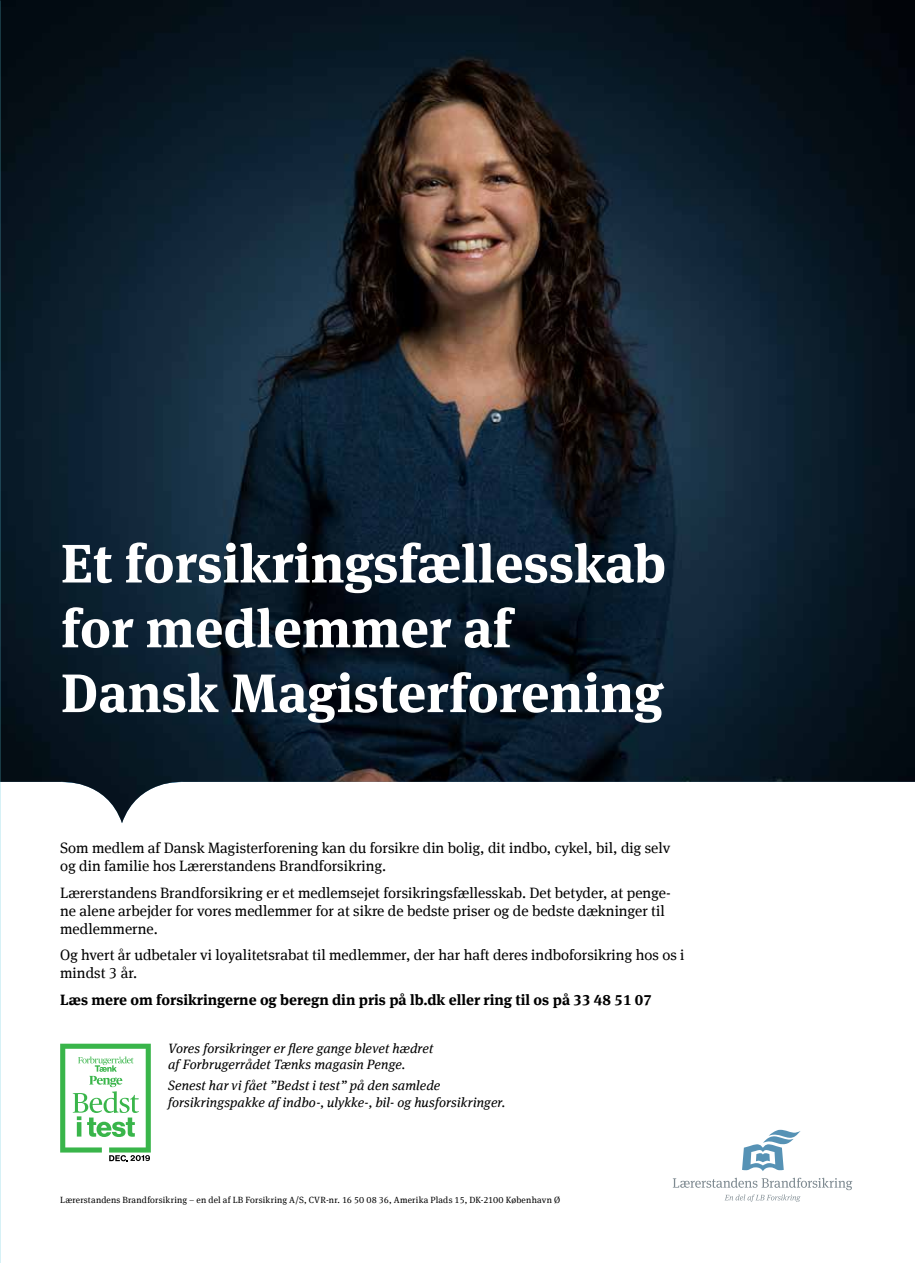
<style>
.page{position:relative;width:915px;height:1263px;background:#fff}
.page>*{position:absolute;margin:0;border:0;box-sizing:border-box;transform-origin:0 0}
.t1{font:700 54px/64.8px "Meta Serif Offc";color:#fff}
.t2{font:15px/18px "Meta Serif Offc";color:#000}
.t3{font:700 15px "Meta Serif Offc";color:#000}
.t4{font:italic 13.5px/16.5px "Meta Serif Offc";letter-spacing:.01em;color:#000}
.t5{font:9px "Meta Serif Offc";letter-spacing:.02em;color:#000}
</style>
<div class="page">
<svg style="left:742px;top:1130px;width:58px;height:41px"></svg>
<svg style="left:672px;top:1178px;width:180px;height:24px"></svg>
<svg style="left:60px;top:1044px;width:91px;height:117px"></svg>
<img style="left:0;top:0;width:914px;height:823px">
<h1 class="t1" style="left:61px;top:532px;width:606px">Et forsikringsfællesskab for medlemmer af<br>Dansk Magisterforening</h1>
<p class="t2" style="left:60px;top:839px;width:611px">Som medlem af Dansk Magisterforening kan du forsikre din bolig, dit indbo, cykel, bil, dig selv og din familie hos Lærerstandens Brandforsikring.</p>
<p class="t2" style="left:60px;top:884px;width:612px">Lærerstandens Brandforsikring er et medlemsejet forsikringsfællesskab. Det betyder, at penge&shy;ne alene arbejder for vores medlemmer for at sikre de bedste priser og de bedste dækninger til medlemmerne.</p>
<p class="t2" style="left:60px;top:946px;width:625px">Og hvert år udbetaler vi loyalitetsrabat til medlemmer, der har haft deres indboforsikring hos os i mindst 3 år.</p>
<p class="t3" style="left:60px;top:990px;width:593px">Læs mere om forsikringerne og beregn din pris på lb.dk eller ring til os på 33 48 51 07</p>
<p class="t4" style="left:168px;top:1040px;width:267px">Vores forsikringer er flere gange blevet hædret af Forbrugerrådet Tænks magasin Penge.</p>
<p class="t4" style="left:168px;top:1077px;width:338px">Senest har vi fået ”Bedst i test” på den samlede forsikringspakke af indbo-, ulykke-, bil- og husforsikringer.</p>
<p class="t5" style="left:60px;top:1194px;width:501px">Lærerstandens Brandforsikring – en del af LB Forsikring A/S, CVR-nr. 16 50 08 36, Amerika Plads 15, DK-2100 København Ø</p>
</div>
